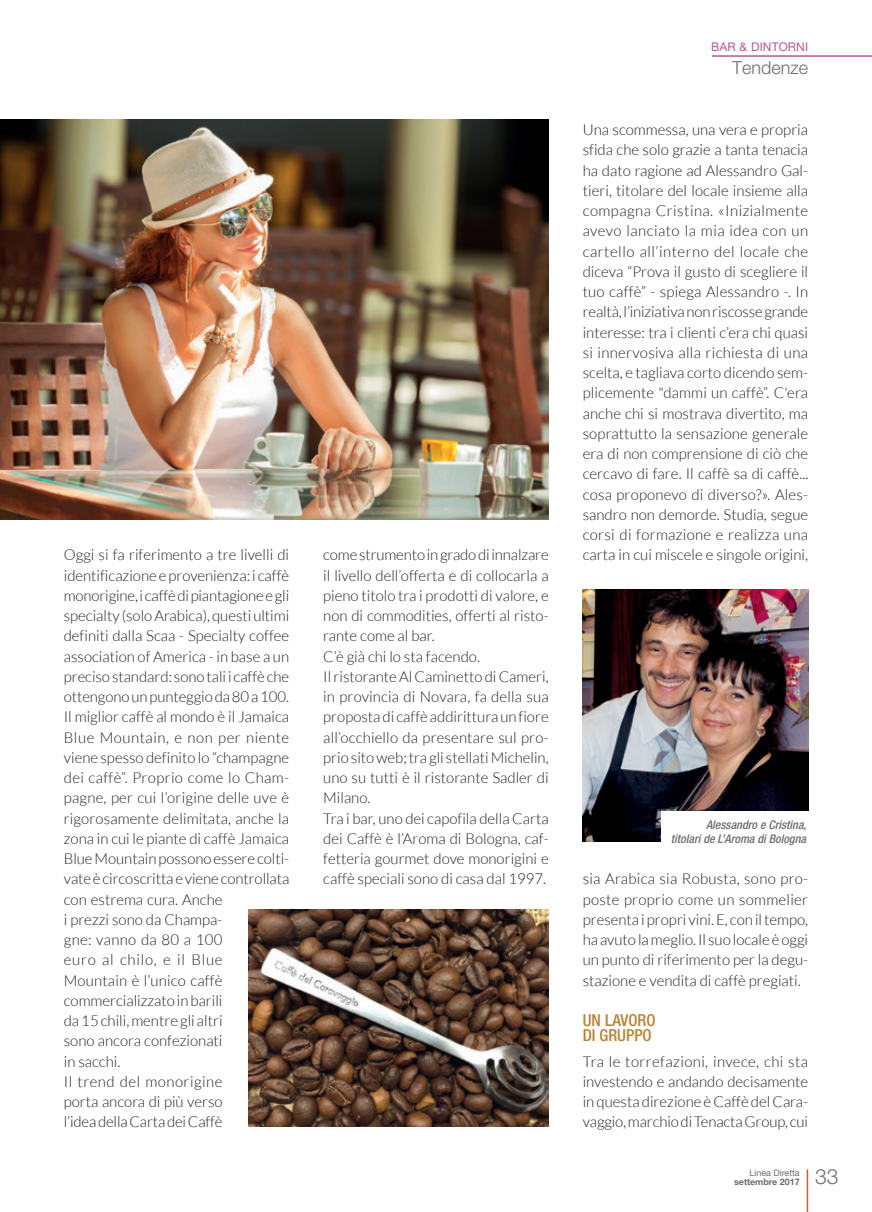
<style>
.page{position:relative;width:872px;height:1212px;background:#fff}
.page>*{position:absolute;margin:0;border:0;box-sizing:border-box;transform-origin:0 0}
.t1{font:300 21px "Helvetica Neue LT Std";color:#6c6d70}
.t2{font:300 18px "Helvetica Neue LT Std";color:#6c6d70}
.t3{font:500 condensed 16.5px/15px "Helvetica Neue LT Std";color:#ba8432}
.t4{font:300 15px/20.2px "Lato";color:#231f20;text-align:justify}
.t5{font:italic 500 condensed 12px/13.5px "Helvetica Neue LT Std";color:#6c6d70;text-align:right}
.t6{font:12px "Helvetica Neue LT Std";letter-spacing:.01em;color:#ba5594}
.t7{font:700 9px "Helvetica Neue LT Std";letter-spacing:-.01em;color:#6c6d70}
.t8{font:9px "Helvetica Neue LT Std";letter-spacing:-.01em;color:#6c6d70}
</style>
<div class="page">
<hr style="left:806px;top:1169px;width:2px;height:43px;background:#dc5833">
<hr style="left:712px;top:55px;width:160px;height:2px;background:#ba5594">
<img style="left:0;top:119px;width:549px;height:401px">
<img style="left:583px;top:589px;width:225px;height:252px">
<div style="left:662px;top:811px;width:161px;height:41px;background:#fff"></div>
<img style="left:248px;top:910px;width:301px;height:217px">
<p class="t4" style="left:64px;top:545px;width:227px;text-align:left">Oggi si fa riferimento a tre livelli di identificazione e provenienza: i caffè monorigine, i caffè di piantagione e gli specialty (solo Arabica), questi ultimi definiti dalla Scaa - Specialty coffee association of America - in base a un preciso standard: sono tali i caffè che ottengono un punteggio da 80 a 100.<br>Il miglior caffè al mondo è il Jamaica<br>Blue Mountain, e non per niente viene spesso definito lo “champagne dei caffè”. Proprio come lo Cham&shy;pagne, per cui l’origine delle uve è rigorosamente delimitata, anche la zona in cui le piante di caffè Jamaica<br>Blue Mountain possono essere colti&shy;vate è circoscritta e viene controllata con estrema cura. Anche<br>i prezzi sono da Champa-<br>gne: vanno da 80 a 100<br>euro al chilo, e il Blue<br>Mountain è l’unico caffè commercializzato in barili<br>da 15 chili, mentre gli altri<br>sono ancora confezionati<br>in sacchi.<br>Il trend del monorigine<br>porta ancora di più verso<br>l’idea della Carta dei Caffè</p>
<p class="t4" style="left:323px;top:545px;width:227px;text-align:left">come strumento in grado di innalzare il livello dell’offerta e di collocarla a pieno titolo tra i prodotti di valore, e non di commodities, offerti al risto&shy;rante come al bar.<br>C’è già chi lo sta facendo.<br>Il ristorante Al Caminetto di Cameri, in provincia di Novara, fa della sua proposta di caffè addirittura un fiore all’occhiello da presentare sul pro&shy;prio sito web; tra gli stellati Michelin, uno su tutti è il ristorante Sadler di Milano.<br>Tra i bar, uno dei capofila della Carta dei Caffè è l’Aroma di Bologna, caf&shy;fetteria gourmet dove monorigini e caffè speciali sono di casa dal 1997.</p>
<p class="t6" style="left:711px;top:40px;width:98px">BAR &amp; DINTORNI</p>
<p class="t2" style="left:732px;top:56px;width:78px">Tendenze</p>
<p class="t4" style="left:583px;top:120px;width:227px">Una scommessa, una vera e propria sfida che solo grazie a tanta tenacia ha dato ragione ad Alessandro Gal&shy;tieri, titolare del locale insieme alla compagna Cristina. «Inizialmente avevo lanciato la mia idea con un cartello all’interno del locale che diceva “Prova il gusto di scegliere il tuo caffè” - spiega Alessandro -. In realtà, l’iniziativa non riscosse grande interesse: tra i clienti c’era chi quasi si innervosiva alla richiesta di una scelta, e tagliava corto dicendo sem&shy;plicemente "dammi un caffè”. C'era anche chi si mostrava divertito, ma soprattutto la sensazione generale era di non comprensione di ciò che cercavo di fare. Il caffè sa di caffè... cosa proponevo di diverso?». Ales&shy;sandro non demorde. Studia, segue corsi di formazione e realizza una carta in cui miscele e singole origini,</p>
<p class="t5" style="left:671px;top:818px;width:137px">Alessandro e Cristina,<br>titolari de L’Aroma di Bologna</p>
<p class="t4" style="left:583px;top:869px;width:227px">sia Arabica sia Robusta, sono pro&shy;poste proprio come un sommelier presenta i propri vini. E, con il tempo, ha avuto la meglio. Il suo locale è oggi un punto di riferimento per la degu&shy;stazione e vendita di caffè pregiati.</p>
<p class="t3" style="left:583px;top:1012px;width:74px">UN LAVORO<br>DI GRUPPO</p>
<p class="t4" style="left:583px;top:1051px;width:227px">Tra le torrefazioni, invece, chi sta investendo e andando decisamente in questa direzione è Caffè del Cara&shy;vaggio, marchio di Tenacta Group, cui</p>
<p class="t8" style="left:749px;top:1167px;width:52px">Linea Diretta</p>
<p class="t7" style="left:734px;top:1176px;width:67px">settembre 2017</p>
<h1 class="t1" style="left:815px;top:1164px;width:25px">33</h1>
</div>
